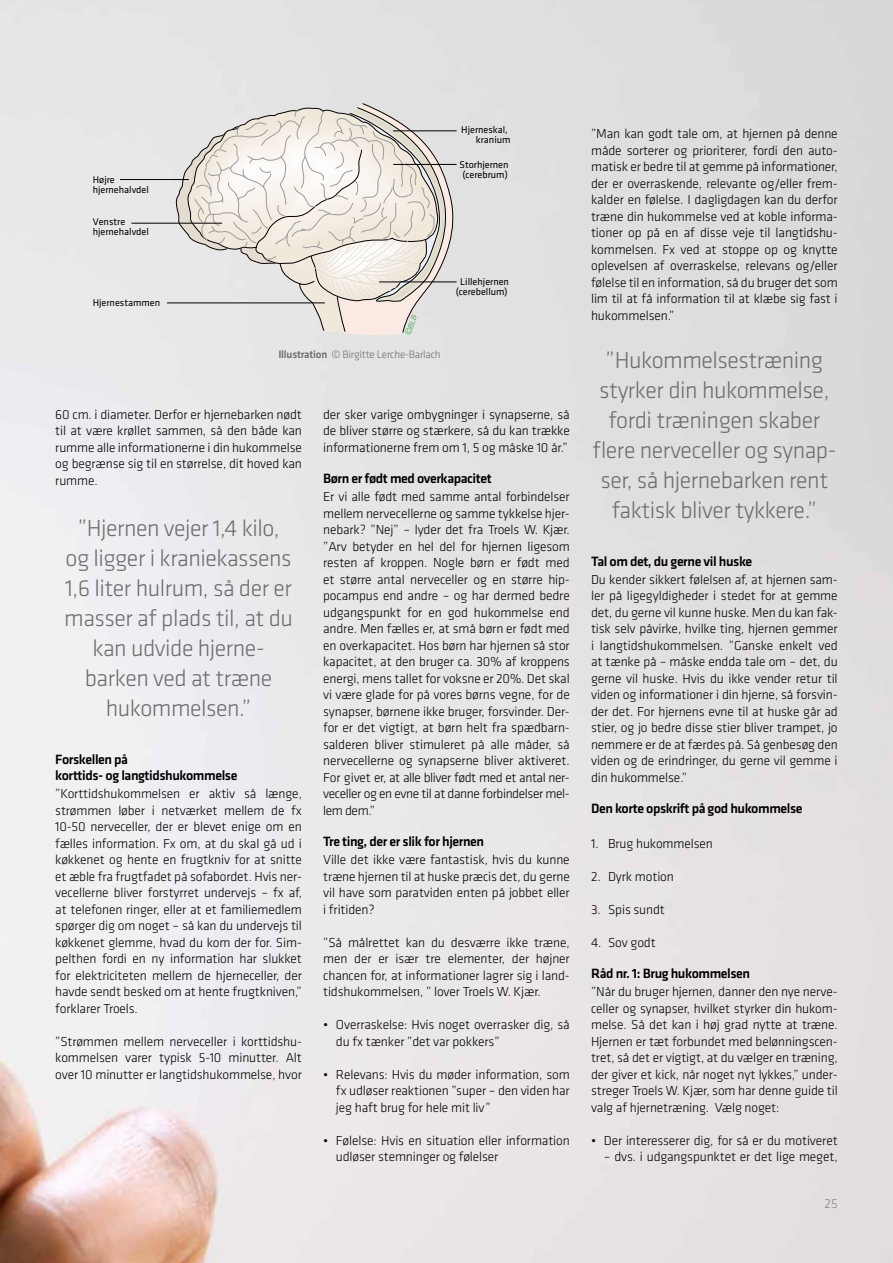
<style>
.page{position:relative;width:893px;height:1263px;background:#fff}
.page>*{position:absolute;margin:0;border:0;box-sizing:border-box;transform-origin:0 0}
.t1{font:300 24px/30px "Klavika";letter-spacing:-.02em;color:#6e6e6e;text-align:center}
.t2{font:500 13.95px/16.5px "Klavika";letter-spacing:-.03em;color:#000}
.t3{font:300 13.5px/16.5px "Klavika";letter-spacing:-.01em;color:#000;text-align:justify}
.t4{font:300 13.5px "Klavika";color:#868786}
.t5{font:300 11.1px "Klavika";letter-spacing:-.02em;color:#6e6e6e}
.t6{font:10.2px/10.2px "Klavika";color:#000}
.s1{font-weight:500}
</style>
<div class="page">
<img style="left:0;top:0;width:893px;height:1263px">
<hr style="left:120px;top:179px;width:69px;height:1px;background:#000">
<hr style="left:131px;top:223px;width:91px;height:1px;background:#000">
<hr style="left:167px;top:303px;width:158px;height:1px;background:#000">
<svg style="left:176px;top:103px;width:283px;height:234px;background:#e2ddd8"></svg>
<p class="t6" style="left:93px;top:174px;width:58px">Højre hjernehalvdel</p>
<p class="t6" style="left:93px;top:216px;width:58px">Venstre hjernehalvdel</p>
<p class="t6" style="left:93px;top:297px;width:69px">Hjernestammen</p>
<p class="t6" style="left:461px;top:124px;width:51px;text-align:right">Hjerneskal, kranium</p>
<p class="t6" style="left:460px;top:159px;width:50px">Storhjernen (cerebrum)</p>
<p class="t6" style="left:456px;top:276px;width:55px;text-align:center">Lillehjernen (cerebellum)</p>
<p class="t5" style="left:278px;top:348px;width:164px"><span class="s1">Illustration</span> © Birgitte Lerche-Barlach</p>
<p class="t3" style="left:55px;top:406px;width:248px">60 cm. i diameter. Derfor er hjernebarken nødt til at være krøllet sammen, så den både kan rumme alle informationerne i din hukommelse og begrænse sig til en størrelse, dit hoved kan rumme.</p>
<h1 class="t1" style="left:64px;top:513px;width:230px">”Hjernen vejer 1,4 kilo, og ligger i kraniekassens<br>1,6 liter hulrum, så der er masser af plads til, at du kan udvide hjerne&shy;barken ved at træne hukommelsen.”</h1>
<p class="t2" style="left:55px;top:751px;width:184px">Forskellen på<br>korttids- og langtidshukommelse</p>
<p class="t3" style="left:55px;top:785px;width:248px">”Korttidshukommelsen er aktiv så længe, strømmen løber i netværket mellem de fx 10-50 nerveceller, der er blevet enige om en fælles information. Fx om, at du skal gå ud i køkkenet og hente en frugtkniv for at snitte et æble fra frugtfadet på sofabordet. Hvis ner&shy;vecellerne bliver forstyrret undervejs – fx af, at telefonen ringer, eller at et familiemedlem spørger dig om noget – så kan du undervejs til køkkenet glemme, hvad du kom der for. Sim&shy;pelthen fordi en ny information har slukket for elektriciteten mellem de hjerneceller, der havde sendt besked om at hente frugtkniven,” forklarer Troels.</p>
<p class="t3" style="left:55px;top:1033px;width:248px">”Strømmen mellem nerveceller i korttidshu&shy;kommelsen varer typisk 5-10 minutter. Alt over 10 minutter er langtidshukommelse, hvor</p>
<p class="t3" style="left:323px;top:406px;width:248px">der sker varige ombygninger i synapserne, så de bliver større og stærkere, så du kan trække informationerne frem om 1, 5 og måske 10 år.”</p>
<p class="t2" style="left:323px;top:470px;width:170px">Børn er født med overkapacitet</p>
<p class="t3" style="left:323px;top:488px;width:248px">Er vi alle født med samme antal forbindelser mellem nervecellerne og samme tykkelse hjer&shy;nebark? ”Nej” – lyder det fra Troels W. Kjær. ”Arv betyder en hel del for hjernen ligesom resten af kroppen. Nogle børn er født med et større antal nerveceller og en større hip&shy;pocampus end andre – og har dermed bedre udgangspunkt for en god hukommelse end andre. Men fælles er, at små børn er født med en overkapacitet. Hos børn har hjernen så stor kapacitet, at den bruger ca. 30% af kroppens energi, mens tallet for voksne er 20%. Det skal vi være glade for på vores børns vegne, for de synapser, børnene ikke bruger, forsvinder. Der&shy;for er det vigtigt, at børn helt fra spædbarn&shy;salderen bliver stimuleret på alle måder, så nervecellerne og synapserne bliver aktiveret.<br>For givet er, at alle bliver født med et antal ner&shy;veceller og en evne til at danne forbindelser mel&shy;lem dem.”</p>
<p class="t2" style="left:323px;top:833px;width:162px">Tre ting, der er slik for hjernen</p>
<p class="t3" style="left:323px;top:851px;width:248px">Ville det ikke være fantastisk, hvis du kunne træne hjernen til at huske præcis det, du gerne vil have som paratviden enten på jobbet eller i fritiden?</p>
<p class="t3" style="left:323px;top:934px;width:248px">”Så målrettet kan du desværre ikke træne, men der er især tre elementer, der højner chancen for, at informationer lagrer sig i land&shy;tidshukommelsen, ” lover Troels W. Kjær.</p>
<p class="t3" style="left:336px;top:1016px;width:235px;text-indent:-13px">• Overraskelse: Hvis noget overrasker dig, så du fx tænker ”det var pokkers”</p>
<p class="t3" style="left:336px;top:1066px;width:235px;text-indent:-13px">• Relevans: Hvis du møder information, som fx udløser reaktionen ”super – den viden har jeg haft brug for hele mit liv”</p>
<p class="t3" style="left:336px;top:1132px;width:235px;text-indent:-13px">• Følelse: Hvis en situation eller information udløser stemninger og følelser</p>
<p class="t3" style="left:591px;top:125px;width:248px">”Man kan godt tale om, at hjernen på denne måde sorterer og prioriterer, fordi den auto&shy;matisk er bedre til at gemme på informationer, der er overraskende, relevante og/eller frem&shy;kalder en følelse. I dagligdagen kan du derfor træne din hukommelse ved at koble informa&shy;tioner op på en af disse veje til langtidshu&shy;kommelsen. Fx ved at stoppe op og knytte oplevelsen af overraskelse, relevans og/eller følelse til en information, så du bruger det som lim til at få information til at klæbe sig fast i hukommelsen.”</p>
<h1 class="t1" style="left:592px;top:345px;width:246px">”Hukommelsestræning styrker din hukommelse, fordi træningen skaber flere nerveceller og synap&shy;ser, så hjernebarken rent faktisk bliver tykkere.”</h1>
<p class="t2" style="left:591px;top:553px;width:163px">Tal om det, du gerne vil huske</p>
<p class="t3" style="left:591px;top:571px;width:248px">Du kender sikkert følelsen af, at hjernen sam&shy;ler på ligegyldigheder i stedet for at gemme det, du gerne vil kunne huske. Men du kan fak&shy;tisk selv påvirke, hvilke ting, hjernen gemmer i langtidshukommelsen. ”Ganske enkelt ved at tænke på – måske endda tale om – det, du gerne vil huske. Hvis du ikke vender retur til viden og informationer i din hjerne, så forsvin&shy;der det. For hjernens evne til at huske går ad stier, og jo bedre disse stier bliver trampet, jo nemmere er de at færdes på. Så genbesøg den viden og de erindringer, du gerne vil gemme i din hukommelse.”</p>
<p class="t2" style="left:591px;top:800px;width:213px">Den korte opskrift på god hukommelse</p>
<p class="t3" style="left:591px;top:835px;width:123px">1. Brug hukommelsen</p>
<p class="t3" style="left:591px;top:868px;width:84px">2. Dyrk motion</p>
<p class="t3" style="left:591px;top:901px;width:75px">3. Spis sundt</p>
<p class="t3" style="left:591px;top:934px;width:66px">4. Sov godt</p>
<p class="t2" style="left:591px;top:965px;width:161px">Råd nr. 1: Brug hukommelsen</p>
<p class="t3" style="left:591px;top:983px;width:248px">”Når du bruger hjernen, danner den nye nerve&shy;celler og synapser, hvilket styrker din hukom&shy;melse. Så det kan i høj grad nytte at træne.<br>Hjernen er tæt forbundet med belønningscen&shy;tret, så det er vigtigt, at du vælger en træning, der giver et kick, når noget nyt lykkes,” under&shy;streger Troels W. Kjær, som har denne guide til valg af hjernetræning. Vælg noget:</p>
<p class="t3" style="left:591px;top:1132px;width:248px">• Der interesserer dig, for så er du motiveret</p>
<p class="t3" style="left:604px;top:1148px;width:235px">– dvs. i udgangspunktet er det lige meget,</p>
<p class="t4" style="left:824px;top:1196px;width:15px">25</p>
</div>
